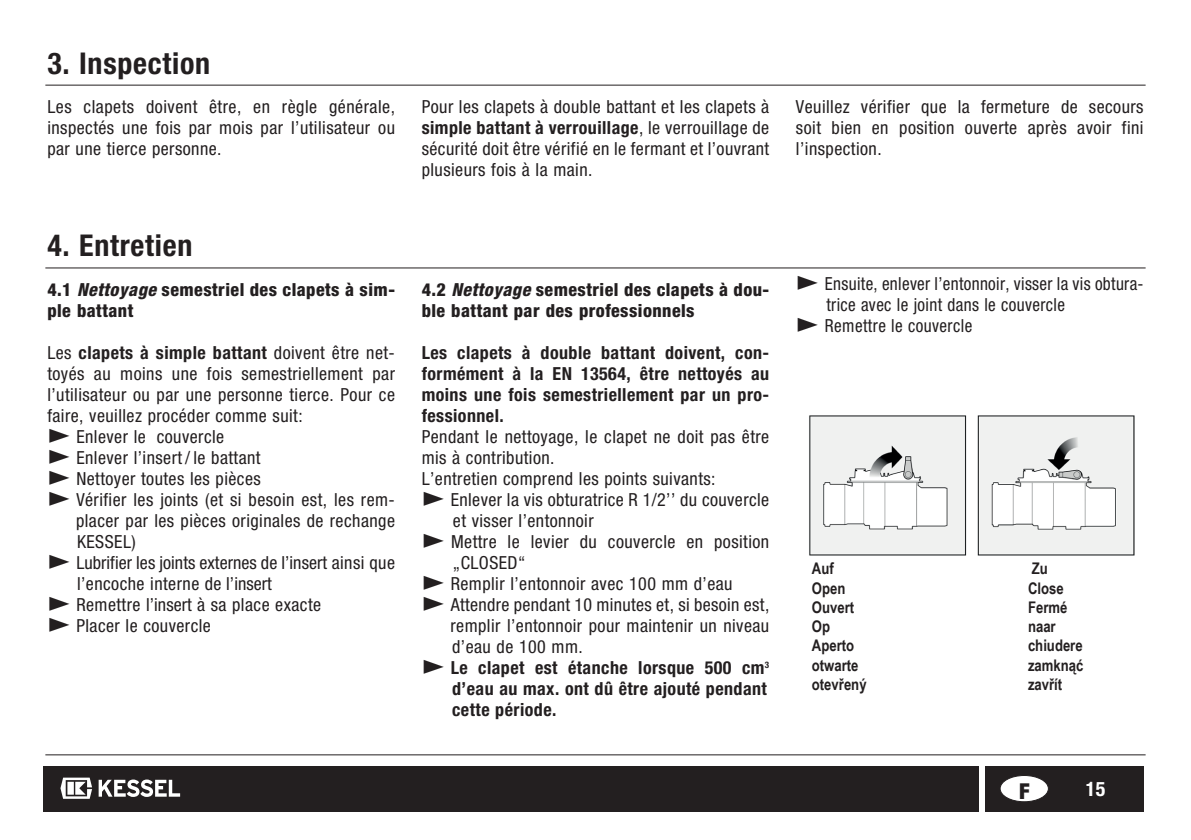
<style>
.page{position:relative;width:1191px;height:840px;background:#fff}
.page>*{position:absolute;margin:0;border:0;box-sizing:border-box;transform-origin:0 0}
.t1{font:700 condensed 30px "Helvetica Neue";letter-spacing:.025em;color:#231f20}
.t2{font:900 condensed 21.8px "Helvetica Neue";color:#231f20}
.t3{font:700 condensed 20px "Helvetica Neue";color:#fff}
.t4{font:condensed 18px/21px "Helvetica Neue";letter-spacing:.025em;color:#231f20;text-align:justify}
.t5{font:700 condensed 18px/21px "Helvetica Neue";letter-spacing:.025em;color:#231f20;text-align:justify}
.t6{font:800 condensed 18px/21px "Helvetica Neue";letter-spacing:.025em;color:#231f20}
.t7{font:condensed 18px "Helvetica Neue";letter-spacing:.025em;color:#231f20;scale:.95 1}
.t8{font:condensed 18px "Helvetica Neue";letter-spacing:.005em;color:#231f20}
.t9{font:700 16px "Arial Narrow";color:#231f20}
.s1{font-weight:700}
.s2{font-style:italic}
.s3{font-weight:400}
.s4{font-family:"European Pi Three";font-stretch:normal}
.s5{font-family:"European Pi Three";font-weight:400;font-stretch:normal}
</style>
<div class="page">
<hr style="left:45px;top:85px;width:1100px;height:1px;background:#231f20">
<hr style="left:45px;top:754px;width:1100px;height:1px;background:#231f20">
<hr style="left:45px;top:267px;width:1100px;height:1px;background:#231f20">
<div style="left:43px;top:765px;width:936px;height:46px;background:#231f20"></div>
<div style="left:984px;top:765px;width:159px;height:46px;background:#231f20"></div>
<div style="left:1000px;top:775px;width:48px;height:26px;background:#fff;border-radius:50%"></div>
<div style="left:999px;top:774px;width:49px;height:27px;border:1px solid #231f20;border-radius:50%"></div>
<svg style="left:99px;top:779px;width:81px;height:17px"></svg>
<svg style="left:60px;top:777px;width:32px;height:21px"></svg>
<img style="left:809px;top:415px;width:326px;height:141px">
<h1 class="t1" style="left:47px;top:45px;width:164px">3. Inspection</h1>
<p class="t4" style="left:47px;top:96px;width:349px">Les clapets doivent être, en règle générale, inspectés une fois par mois par l’utilisateur ou par une tierce personne.</p>
<p class="t4" style="left:422px;top:96px;width:349px">Pour les clapets à double battant et les clapets à <span class="s1">simple battant à verrouillage</span>, le verrouillage de sécurité doit être vérifié en le fermant et l’ouvrant plusieurs fois à la main.</p>
<p class="t4" style="left:796px;top:96px;width:349px">Veuillez vérifier que la fermeture de secours soit bien en position ouverte après avoir fini l’inspection.</p>
<h1 class="t1" style="left:47px;top:227px;width:146px">4. Entretien</h1>
<p class="t6" style="left:47px;top:278px;width:349px">4.1 <span class="s2">Nettoyage</span> semestriel des clapets à sim&shy;ple battant</p>
<p class="t5" style="left:47px;top:341px;width:349px"><span class="s3">Les</span> clapets à simple battant <span class="s3">doivent être net-</span></p>
<p class="t4" style="left:47px;top:363px;width:349px">toyés au moins une fois semestriellement par</p>
<p class="t4" style="left:47px;top:384px;width:349px">l’utilisateur ou par une personne tierce. Pour ce</p>
<p class="t4" style="left:47px;top:405px;width:257px">faire, veuillez procéder comme suit:</p>
<p class="t4" style="left:47px;top:426px;width:178px"><span class="s4">E</span> Enlever le couvercle</p>
<p class="t4" style="left:47px;top:447px;width:215px"><span class="s4">E</span> Enlever l’insert/ le battant</p>
<p class="t4" style="left:47px;top:468px;width:215px"><span class="s4">E</span> Nettoyer toutes les pièces</p>
<p class="t4" style="left:47px;top:489px;width:349px"><span class="s4">E</span> Vérifier les joints (et si besoin est, les rem-</p>
<p class="t4" style="left:76px;top:510px;width:320px">placer par les pièces originales de rechange</p>
<p class="t4" style="left:77px;top:531px;width:60px">KESSEL)</p>
<p class="t8" style="left:47px;top:552px;width:349px"><span class="s4">E</span> Lubrifier les joints externes de l’insert ainsi que</p>
<p class="t4" style="left:77px;top:573px;width:196px">l’encoche interne de l’insert</p>
<p class="t4" style="left:47px;top:594px;width:275px"><span class="s4">E</span> Remettre l’insert à sa place exacte</p>
<p class="t4" style="left:47px;top:615px;width:165px"><span class="s4">E</span> Placer le couvercle</p>
<p class="t6" style="left:422px;top:278px;width:349px">4.2 <span class="s2">Nettoyage</span> semestriel des clapets à dou&shy;ble battant par des professionnels</p>
<p class="t5" style="left:422px;top:341px;width:349px">Les clapets à double battant doivent, con&shy;formément à la EN 13564, être nettoyés au moins une fois semestriellement par un pro&shy;fessionnel.</p>
<p class="t4" style="left:422px;top:426px;width:349px">Pendant le nettoyage, le clapet ne doit pas être</p>
<p class="t4" style="left:422px;top:447px;width:134px">mis à contribution.</p>
<p class="t4" style="left:422px;top:468px;width:295px">L’entretien comprend les points suivants:</p>
<p class="t4" style="left:422px;top:489px;width:349px"><span class="s4">E</span> Enlever la vis obturatrice R 1/2’’ du couvercle</p>
<p class="t4" style="left:453px;top:510px;width:142px">et visser l’entonnoir</p>
<p class="t4" style="left:422px;top:531px;width:349px"><span class="s4">E</span> Mettre le levier du couvercle en position</p>
<p class="t4" style="left:453px;top:552px;width:74px">„CLOSED“</p>
<p class="t4" style="left:422px;top:573px;width:312px"><span class="s4">E</span> Remplir l’entonnoir avec 100 mm d’eau</p>
<p class="t4" style="left:422px;top:594px;width:349px"><span class="s4">E</span> Attendre pendant 10 minutes et, si besoin est,</p>
<p class="t4" style="left:450px;top:615px;width:320px">remplir l’entonnoir pour maintenir un niveau</p>
<p class="t4" style="left:452px;top:636px;width:132px">d’eau de 100 mm.</p>
<p class="t5" style="left:422px;top:656px;width:349px"><span class="s5">E</span> Le clapet est étanche lorsque 500 cm<sup>3</sup></p>
<p class="t5" style="left:452px;top:677px;width:316px">d’eau au max. ont dû être ajouté pendant</p>
<p class="t5" style="left:452px;top:698px;width:106px">cette période.</p>
<p class="t7" style="left:796px;top:273px;width:367px"><span class="s4">E</span> Ensuite, enlever l’entonnoir, visser la vis obtura-</p>
<p class="t7" style="left:826px;top:294px;width:253px">trice avec le joint dans le couvercle</p>
<p class="t7" style="left:796px;top:315px;width:187px"><span class="s4">E</span> Remettre le couvercle</p>
<p class="t9" style="left:812px;top:556px;width:23px">Auf</p>
<p class="t9" style="left:1031px;top:556px;width:18px">Zu</p>
<p class="t9" style="left:812px;top:575px;width:35px">Open</p>
<p class="t9" style="left:1028px;top:575px;width:37px">Close</p>
<p class="t9" style="left:812px;top:594px;width:44px">Ouvert</p>
<p class="t9" style="left:1028px;top:594px;width:41px">Fermé</p>
<p class="t9" style="left:812px;top:614px;width:20px">Op</p>
<p class="t9" style="left:1028px;top:614px;width:29px">naar</p>
<p class="t9" style="left:812px;top:633px;width:44px">Aperto</p>
<p class="t9" style="left:1028px;top:633px;width:56px">chiudere</p>
<p class="t9" style="left:812px;top:652px;width:48px">otwarte</p>
<p class="t9" style="left:1028px;top:652px;width:57px">zamknąć</p>
<p class="t9" style="left:812px;top:671px;width:56px">otevřený</p>
<p class="t9" style="left:1028px;top:671px;width:36px">zavřít</p>
<p class="t2" style="left:1019px;top:777px;width:12px">F</p>
<p class="t3" style="left:1085px;top:776px;width:21px">15</p>
</div>
